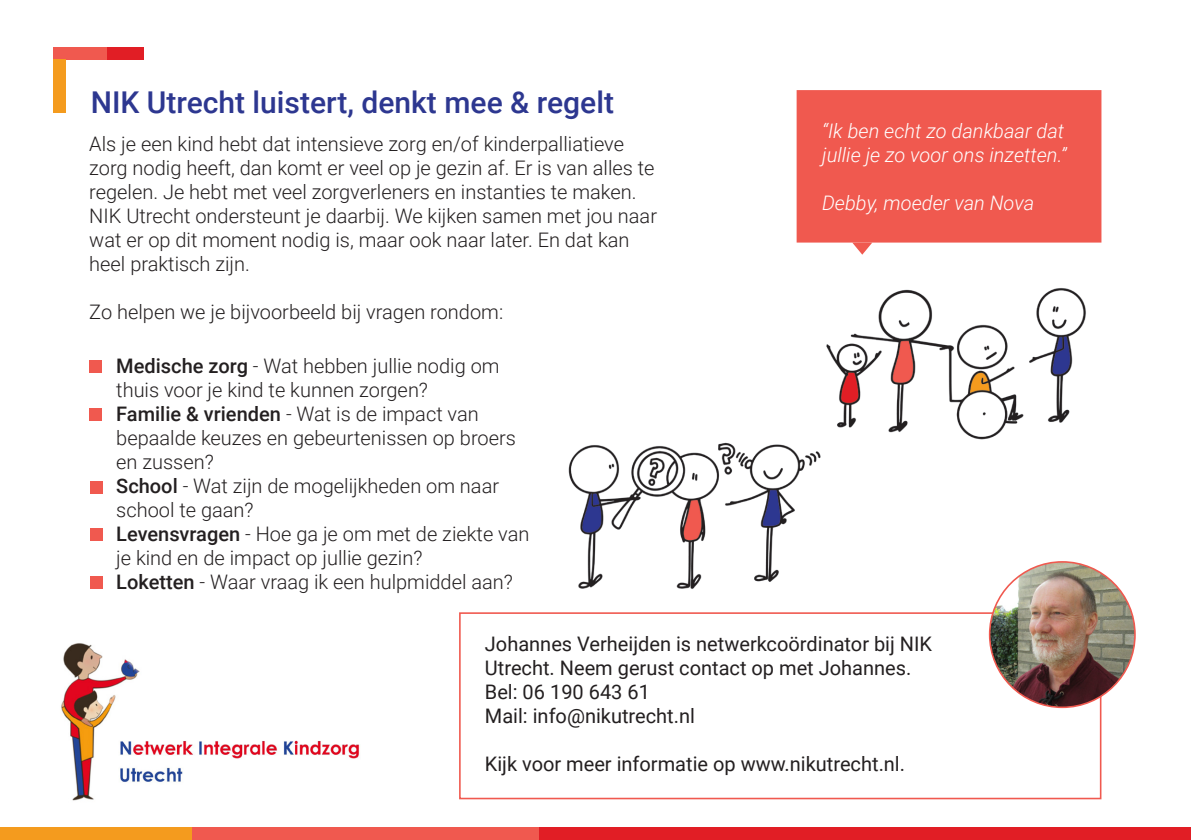
<style>
.page{position:relative;width:1191px;height:840px;background:#fff}
.page>*{position:absolute;margin:0;border:0;box-sizing:border-box;transform-origin:0 0}
.t1{font:500 30px "Roboto";color:#2d3790}
.t2{font:300 20px/24px "Roboto";color:#231f20}
.t3{font:20px "Roboto";color:#231f20}
.t4{font:italic 300 20px/24px "Roboto";color:#fff}
.s1{font-weight:500}
</style>
<div class="page">
<img style="left:802px;top:202px;width:300px;height:238px">
<div style="left:796px;top:90px;width:305px;height:152px;background:#f0594f"></div>
<svg style="left:852px;top:242px;width:20px;height:12px"></svg>
<div style="left:539px;top:827px;width:652px;height:12px;background:#e11e25"></div>
<div style="left:192px;top:827px;width:347px;height:12px;background:#f0594f"></div>
<div style="left:0;top:827px;width:192px;height:12px;background:#f49b1e"></div>
<img style="left:568px;top:418px;width:258px;height:171px">
<img style="left:61px;top:643px;width:299px;height:158px">
<div style="left:459px;top:612px;width:642px;height:186px;border:2px solid #f0594f"></div>
<img style="left:989px;top:561px;width:146px;height:146px;border-radius:73px">
<div style="left:107px;top:47px;width:36px;height:12px;background:#e11e25"></div>
<div style="left:53px;top:47px;width:54px;height:12px;background:#f0594f"></div>
<div style="left:53px;top:59px;width:12px;height:54px;background:#f49b1e"></div>
<div style="left:90px;top:360px;width:12px;height:12px;background:#f0594f"></div>
<div style="left:90px;top:408px;width:12px;height:12px;background:#f0594f"></div>
<div style="left:90px;top:481px;width:12px;height:12px;background:#f0594f"></div>
<div style="left:90px;top:576px;width:12px;height:12px;background:#f0594f"></div>
<div style="left:90px;top:528px;width:12px;height:12px;background:#f0594f"></div>
<p class="t1" style="left:91px;top:81px;width:525px">NIK Utrecht luistert, denkt mee &amp; regelt</p>
<p class="t2" style="left:89px;top:131px;width:567px">Als je een kind hebt dat intensieve zorg en/of kinderpalliatieve zorg nodig heeft, dan komt er veel op je gezin af. Er is van alles te</p>
<p class="t2" style="left:89px;top:179px;width:569px">regelen. Je hebt met veel zorgverleners en instanties te maken.<br>NIK Utrecht ondersteunt je daarbij. We kijken samen met jou naar wat er op dit moment nodig is, maar ook naar later. En dat kan heel praktisch zijn.</p>
<p class="t2" style="left:89px;top:299px;width:415px">Zo helpen we je bijvoorbeeld bij vragen rondom:</p>
<p class="t2" style="left:116px;top:352px;width:385px"><span class="s1">Medische zorg</span> - Wat hebben jullie nodig om thuis voor je kind te kunnen zorgen?</p>
<p class="t2" style="left:116px;top:400px;width:364px"><span class="s1">Familie &amp; vrienden</span> - Wat is de impact van</p>
<p class="t2" style="left:116px;top:424px;width:401px">bepaalde keuzes en gebeurtenissen op broers en zussen?</p>
<p class="t2" style="left:116px;top:472px;width:384px"><span class="s1">School</span> - Wat zijn de mogelijkheden om naar school te gaan?</p>
<p class="t2" style="left:116px;top:520px;width:415px"><span class="s1">Levensvragen</span> - Hoe ga je om met de ziekte van je kind en de impact op jullie gezin?</p>
<p class="t2" style="left:116px;top:568px;width:398px"><span class="s1">Loketten</span> - Waar vraag ik een hulpmiddel aan?</p>
<p class="t4" style="left:822px;top:118px;width:246px">“Ik ben echt zo dankbaar dat jullie je zo voor ons inzetten.”</p>
<p class="t4" style="left:822px;top:190px;width:213px">Debby, moeder van Nova</p>
<p class="t3" style="left:485px;top:629px;width:449px">Johannes Verheijden is netwerkcoördinator bij NIK</p>
<p class="t3" style="left:485px;top:653px;width:428px">Utrecht. Neem gerust contact op met Johannes.</p>
<p class="t3" style="left:485px;top:677px;width:166px">Bel: 06 190 643 61</p>
<p class="t3" style="left:485px;top:701px;width:211px">Mail: info@nikutrecht.nl</p>
<p class="t3" style="left:485px;top:749px;width:422px">Kijk voor meer informatie op www.nikutrecht.nl.</p>
</div>
